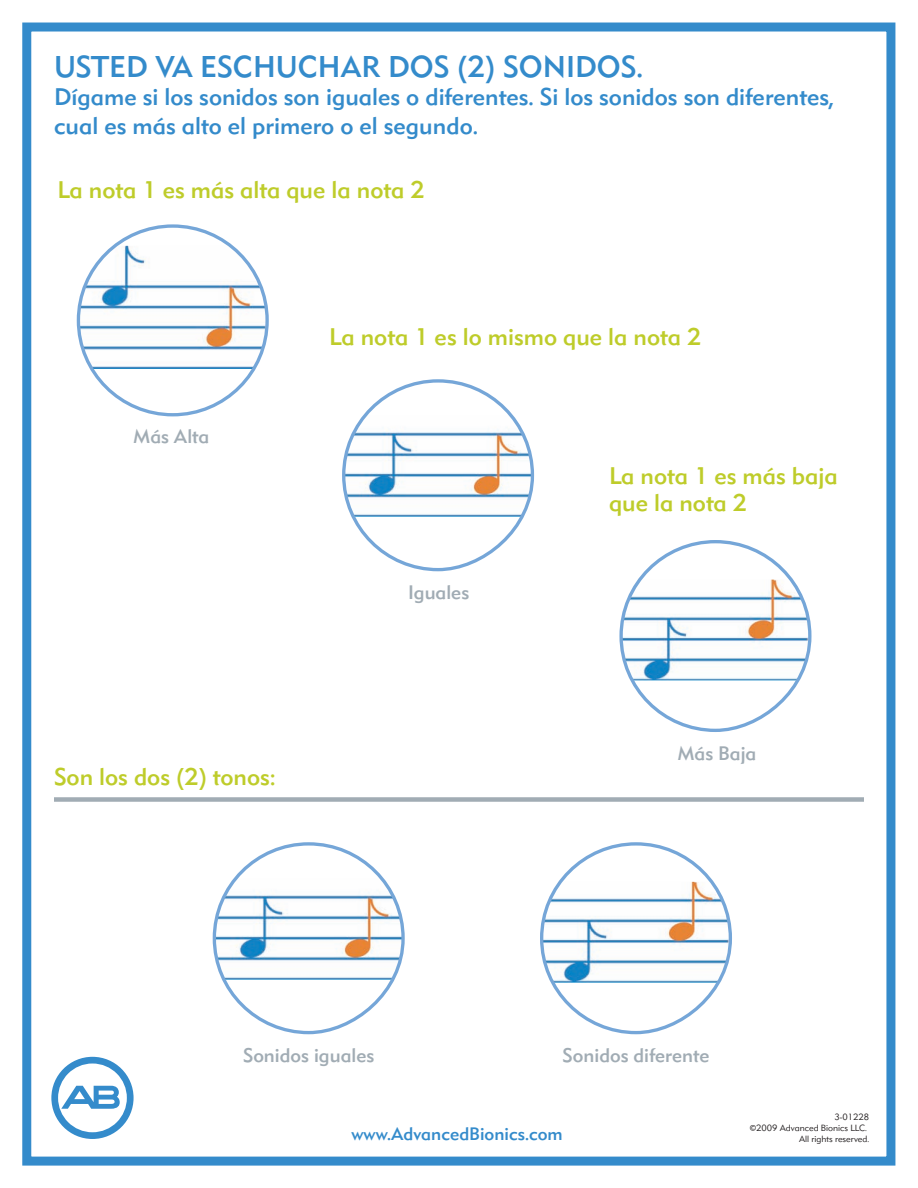
<style>
.page{position:relative;width:918px;height:1188px;background:#fff}
.page>*{position:absolute;margin:0;border:0;box-sizing:border-box;transform-origin:0 0}
.t1{font:500 30px "DH Sans";color:#348bcb}
.t2{font:500 24px/28.8px "DH Sans";color:#348bcb}
.t3{font:500 24px/27px "DH Sans";color:#becc2a}
.t4{font:500 19.5px "DH Sans";color:#a1acb4}
.t5{font:500 18px "DH Sans";color:#348bcb}
.t6{font:300 9px/10.5px "DH Sans";color:#231f20;text-align:right}
</style>
<div class="page">
<div style="left:22px;top:23px;width:873px;height:1143px;border:9px solid #348bcb"></div>
<svg style="left:51px;top:1057px;width:83px;height:82px"></svg>
<img style="left:78px;top:246px;width:189px;height:123px">
<img style="left:344px;top:416px;width:188px;height:101px">
<img style="left:214px;top:879px;width:187px;height:101px">
<img style="left:623px;top:580px;width:187px;height:100px">
<img style="left:542px;top:882px;width:188px;height:101px">
<div style="left:54px;top:797px;width:810px;height:5px;background:#a1acb4"></div>
<p class="t1" style="left:54px;top:48px;width:591px">USTED VA ESCHUCHAR DOS (2) SONIDOS.</p>
<p class="t2" style="left:54px;top:83px;width:782px">Dígame si los sonidos son iguales o diferentes. Si los sonidos son diferentes, cual es más alto el primero o el segundo.</p>
<p class="t3" style="left:57px;top:176px;width:369px">La nota 1 es más alta que la nota 2</p>
<p class="t4" style="left:133px;top:425px;width:78px">Más Alta</p>
<p class="t3" style="left:329px;top:323px;width:374px">La nota 1 es lo mismo que la nota 2</p>
<p class="t4" style="left:408px;top:580px;width:63px">Iguales</p>
<p class="t3" style="left:609px;top:462px;width:230px">La nota 1 es más baja que la nota 2</p>
<p class="t3" style="left:54px;top:763px;width:223px">Son los dos (2) tonos:</p>
<p class="t4" style="left:677px;top:742px;width:81px">Más Baja</p>
<p class="t4" style="left:243px;top:1043px;width:133px">Sonidos iguales</p>
<p class="t4" style="left:563px;top:1043px;width:148px">Sonidos diferente</p>
<p class="t6" style="left:750px;top:1112px;width:121px">3-01228<br>©2009 Advanced Bionics LLC.</p>
<p class="t5" style="left:352px;top:1123px;width:213px">www.AdvancedBionics.com</p>
<p class="t6" style="left:799px;top:1133px;width:72px">All rights reserved.</p>
</div>
